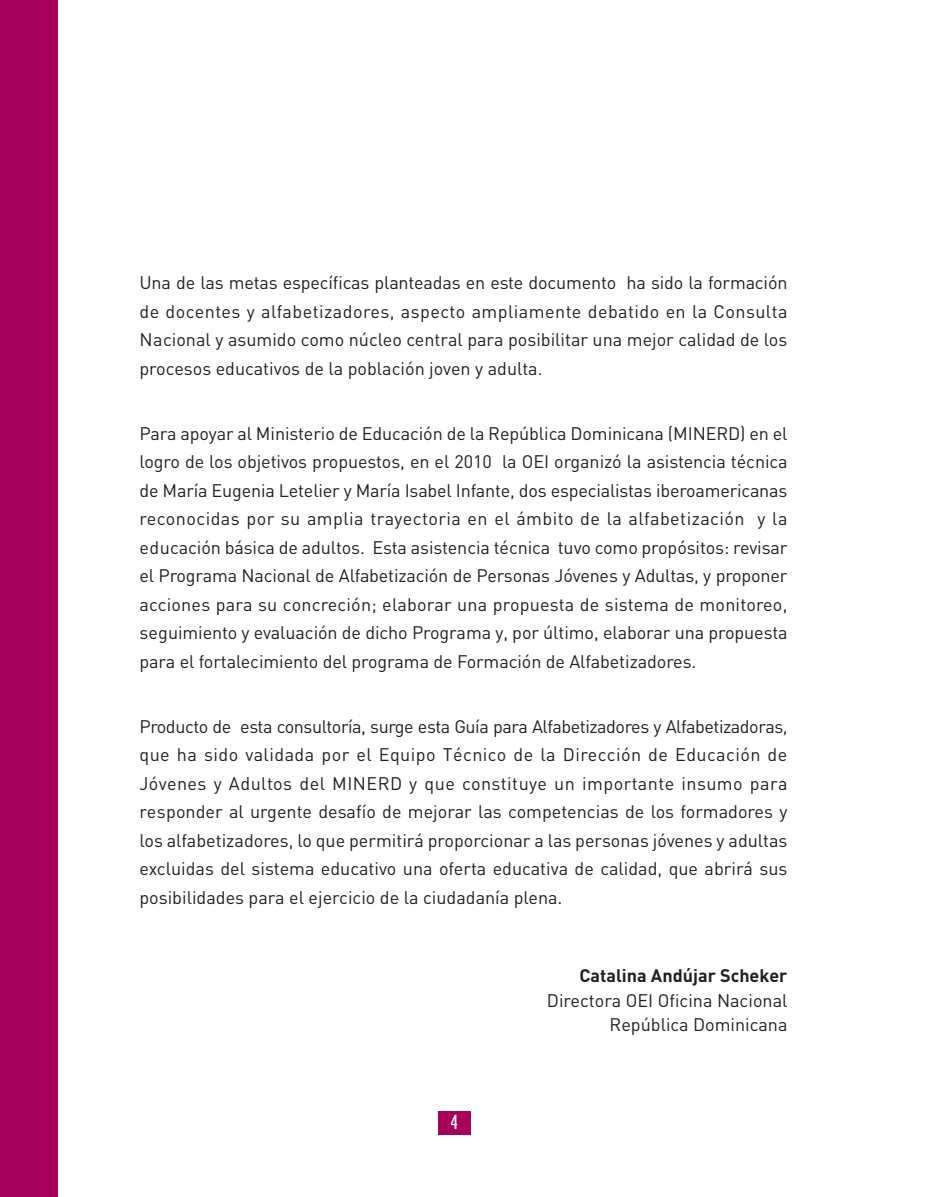
<style>
.page{position:relative;width:927px;height:1197px;background:#fff}
.page>*{position:absolute;margin:0;border:0;box-sizing:border-box;transform-origin:0 0}
.t1{font:condensed 21px "Gill Sans";color:#fff}
.t2{font:18px/28.5px "DIN";color:#231f20;text-align:justify}
.t3{font:700 18px "DIN";color:#231f20}
</style>
<div class="page">
<div style="left:438px;top:1112px;width:32px;height:23px;background:#a8015b"></div>
<div style="left:0;top:0;width:58px;height:1197px;background:#a8015b"></div>
<p class="t2" style="left:140px;top:268px;width:650px">Una de las metas específicas planteadas en este documento ha sido la formación de docentes y alfabetizadores, aspecto ampliamente debatido en la Consulta Nacional y asumido como núcleo central para posibilitar una mejor calidad de los procesos educativos de la población joven y adulta.</p>
<p class="t2" style="left:140px;top:419px;width:650px">Para apoyar al Ministerio de Educación de la República Dominicana (MINERD) en el logro de los objetivos propuestos, en el 2010 la OEI organizó la asistencia técnica de María Eugenia Letelier y María Isabel Infante, dos especialistas iberoamericanas reconocidas por su amplia trayectoria en el ámbito de la alfabetización y la educación básica de adultos. Esta asistencia técnica tuvo como propósitos: revisar el Programa Nacional de Alfabetización de Personas Jóvenes y Adultas, y proponer acciones para su concreción; elaborar una propuesta de sistema de monitoreo, seguimiento y evaluación de dicho Programa y, por último, elaborar una propuesta para el fortalecimiento del programa de Formación de Alfabetizadores.</p>
<p class="t2" style="left:140px;top:712px;width:650px">Producto de esta consultoría, surge esta Guía para Alfabetizadores y Alfabetizadoras, que ha sido validada por el Equipo Técnico de la Dirección de Educación de Jóvenes y Adultos del MINERD y que constituye un importante insumo para responder al urgente desafío de mejorar las competencias de los formadores y los alfabetizadores, lo que permitirá proporcionar a las personas jóvenes y adultas excluidas del sistema educativo una oferta educativa de calidad, que abrirá sus posibilidades para el ejercicio de la ciudadanía plena.</p>
<p class="t1" style="left:450px;top:1111px;width:9px">4</p>
<p class="t3" style="left:579px;top:964px;width:210px">Catalina Andújar Scheker</p>
<p class="t2" style="left:547px;top:988px;width:242px;line-height:24.3px;text-align:right">Directora OEI Oficina Nacional<br>República Dominicana</p>
</div>
